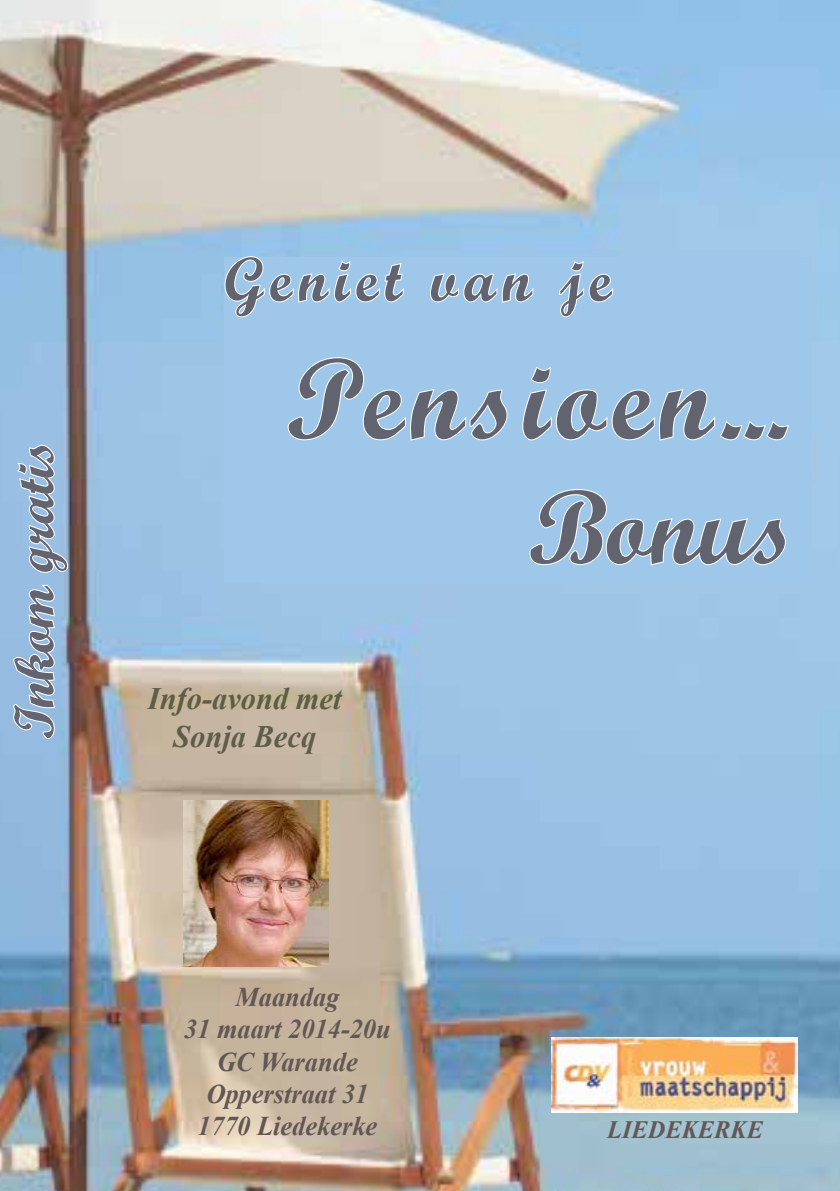
<style>
.page{position:relative;width:840px;height:1191px;background:#fff}
.page>*{position:absolute;margin:0;border:0;box-sizing:border-box;transform-origin:0 0}
.t1{font:114.4px "Script MT Bold";letter-spacing:.06em;color:#61636f}
.t2{font:104px "Script MT Bold";color:#61636f}
.t3{font:62.4px "Script MT Bold";letter-spacing:.11em;color:#61636f}
.t4{font:55.8px "Script MT Bold";letter-spacing:-.01em;color:#646470}
.t5{font:italic 700 31.2px/37.4px "Times New Roman";color:#5e5d48;text-align:center}
.t6{font:italic 700 27px/32.4px "Times New Roman";color:#625755;text-align:center}
.t7{font:italic 700 25px "Times New Roman";color:#635856}
</style>
<div class="page">
<img style="left:0;top:0;width:839px;height:1191px">
<div style="left:224px;top:257px;width:587px;height:324px;background:#9fc7e9"></div>
<svg style="left:223px;top:255px;width:182px;height:64px"></svg>
<svg style="left:430px;top:273px;width:104px;height:30px"></svg>
<svg style="left:559px;top:261px;width:55px;height:57px"></svg>
<svg style="left:287px;top:357px;width:221px;height:84px"></svg>
<svg style="left:522px;top:366px;width:267px;height:75px"></svg>
<svg style="left:529px;top:489px;width:257px;height:77px"></svg>
<img style="left:183px;top:800px;width:145px;height:166px">
<svg style="left:12px;top:583px;width:44px;height:157px"></svg>
<svg style="left:15px;top:444px;width:54px;height:130px"></svg>
<img style="left:551px;top:1037px;width:245px;height:76px">
<h3 class="t4" style="left:0;top:739px;width:300px;rotate:-90deg">Inkom gratis</h3>
<h3 class="t3" style="left:224px;top:241px;width:388px">Geniet van je</h3>
<h1 class="t1" style="left:287px;top:329px;width:502px">Pensioen...</h1>
<p class="t5" style="left:148px;top:679px;width:195px">Info-avond met<br>Sonja Becq</p>
<h2 class="t2" style="left:528px;top:464px;width:266px">Bonus</h2>
<p class="t6" style="left:184px;top:979px;width:208px">Maandag<br>31 maart 2014-20u<br>GC Warande<br>Opperstraat 31<br>1770 Liedekerke</p>
<p class="t7" style="left:607px;top:1112px;width:157px">LIEDEKERKE</p>
</div>
